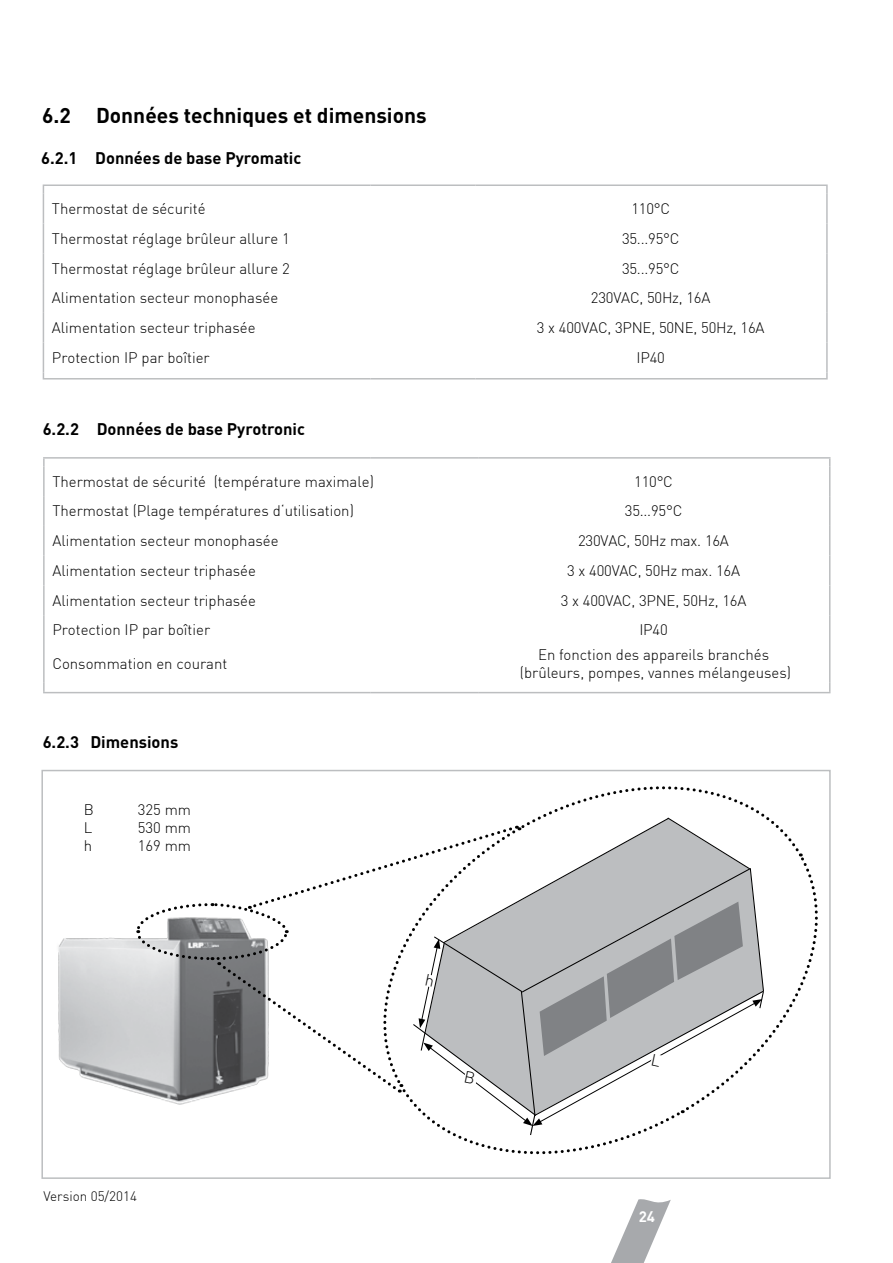
<style>
.page{position:relative;width:893px;height:1263px;background:#fff}
.page>*{position:absolute;margin:0;border:0;box-sizing:border-box;transform-origin:0 0}
.t1{font:700 21px "DIN";color:#000}
.t2{font:700 16.5px "DIN";color:#000}
.t3{font:300 15px/18px "DIN";color:#000;text-align:center}
.t4{font:700 15px "DIN";color:#fff}
.t5{font:300 13.5px "DIN";color:#000}
</style>
<div class="page">
<svg style="left:611px;top:1199px;width:60px;height:64px"></svg>
<hr style="left:43px;top:184px;width:327px;height:2px;background:#bcbec0">
<hr style="left:370px;top:184px;width:105px;height:2px;background:#bcbec0">
<hr style="left:475px;top:184px;width:353px;height:2px;background:#bcbec0">
<svg style="left:826px;top:186px;width:2px;height:8px"></svg>
<svg style="left:43px;top:186px;width:1px;height:37px"></svg>
<hr style="left:826px;top:194px;width:2px;height:29px;background:#bcbec0">
<hr style="left:43px;top:223px;width:1px;height:30px;background:#bcbec0">
<hr style="left:826px;top:223px;width:2px;height:30px;background:#bcbec0">
<hr style="left:43px;top:253px;width:1px;height:30px;background:#bcbec0">
<hr style="left:826px;top:253px;width:2px;height:30px;background:#bcbec0">
<hr style="left:43px;top:283px;width:1px;height:30px;background:#bcbec0">
<hr style="left:826px;top:283px;width:2px;height:30px;background:#bcbec0">
<hr style="left:43px;top:313px;width:1px;height:30px;background:#bcbec0">
<hr style="left:826px;top:313px;width:2px;height:30px;background:#bcbec0">
<hr style="left:826px;top:343px;width:2px;height:29px;background:#bcbec0">
<svg style="left:43px;top:343px;width:1px;height:35px"></svg>
<svg style="left:826px;top:372px;width:2px;height:6px"></svg>
<hr style="left:43px;top:378px;width:327px;height:1px;background:#bcbec0">
<hr style="left:370px;top:378px;width:105px;height:1px;background:#bcbec0">
<hr style="left:475px;top:378px;width:353px;height:1px;background:#bcbec0">
<hr style="left:43px;top:457px;width:328px;height:2px;background:#bcbec0">
<svg style="left:43px;top:459px;width:2px;height:7px"></svg>
<hr style="left:371px;top:457px;width:107px;height:2px;background:#bcbec0">
<hr style="left:478px;top:457px;width:352px;height:2px;background:#bcbec0">
<hr style="left:43px;top:466px;width:2px;height:30px;background:#bcbec0">
<hr style="left:829px;top:466px;width:1px;height:30px;background:#bcbec0">
<hr style="left:43px;top:496px;width:2px;height:30px;background:#bcbec0">
<hr style="left:829px;top:496px;width:1px;height:30px;background:#bcbec0">
<hr style="left:43px;top:526px;width:2px;height:30px;background:#bcbec0">
<hr style="left:829px;top:526px;width:1px;height:30px;background:#bcbec0">
<hr style="left:43px;top:556px;width:2px;height:29px;background:#bcbec0">
<svg style="left:829px;top:556px;width:1px;height:29px"></svg>
<hr style="left:43px;top:585px;width:2px;height:30px;background:#bcbec0">
<hr style="left:829px;top:585px;width:1px;height:30px;background:#bcbec0">
<hr style="left:43px;top:615px;width:2px;height:30px;background:#bcbec0">
<hr style="left:829px;top:615px;width:1px;height:30px;background:#bcbec0">
<hr style="left:43px;top:645px;width:2px;height:37px;background:#bcbec0">
<hr style="left:829px;top:645px;width:1px;height:37px;background:#bcbec0">
<svg style="left:43px;top:682px;width:2px;height:10px"></svg>
<hr style="left:43px;top:692px;width:328px;height:1px;background:#bcbec0">
<hr style="left:371px;top:692px;width:107px;height:1px;background:#bcbec0">
<hr style="left:478px;top:692px;width:352px;height:1px;background:#bcbec0">
<img style="left:58px;top:937px;width:76px;height:155px">
<svg style="left:134px;top:769px;width:697px;height:405px"></svg>
<h1 class="t1" style="left:42px;top:101px;width:386px">6.2 Données techniques et dimensions</h1>
<p class="t2" style="left:41px;top:147px;width:262px">6.2.1 Données de base Pyromatic</p>
<p class="t3" style="left:52px;top:199px;width:155px">Thermostat de sécurité</p>
<p class="t3" style="left:631px;top:199px;width:40px">110°C</p>
<p class="t3" style="left:52px;top:229px;width:239px">Thermostat réglage brûleur allure 1</p>
<p class="t3" style="left:622px;top:229px;width:59px">35...95°C</p>
<p class="t3" style="left:52px;top:259px;width:239px">Thermostat réglage brûleur allure 2</p>
<p class="t3" style="left:622px;top:259px;width:59px">35...95°C</p>
<p class="t3" style="left:52px;top:289px;width:228px">Alimentation secteur monophasée</p>
<p class="t3" style="left:591px;top:289px;width:121px">230VAC, 50Hz, 16A</p>
<p class="t3" style="left:52px;top:318px;width:205px">Alimentation secteur triphasée</p>
<p class="t3" style="left:537px;top:318px;width:229px">3 x 400VAC, 3PNE, 50NE, 50Hz, 16A</p>
<p class="t3" style="left:52px;top:348px;width:159px">Protection IP par boîtier</p>
<p class="t3" style="left:637px;top:348px;width:30px">IP40</p>
<p class="t2" style="left:43px;top:418px;width:264px">6.2.2 Données de base Pyrotronic</p>
<p class="t3" style="left:52px;top:472px;width:323px">Thermostat de sécurité (température maximale)</p>
<p class="t3" style="left:634px;top:472px;width:40px">110°C</p>
<p class="t3" style="left:52px;top:502px;width:303px">Thermostat (Plage températures d‘utilisation)</p>
<p class="t3" style="left:625px;top:502px;width:59px">35...95°C</p>
<p class="t3" style="left:52px;top:532px;width:228px">Alimentation secteur monophasée</p>
<p class="t3" style="left:578px;top:532px;width:152px">230VAC, 50Hz max. 16A</p>
<p class="t3" style="left:52px;top:561px;width:205px">Alimentation secteur triphasée</p>
<p class="t3" style="left:567px;top:561px;width:174px">3 x 400VAC, 50Hz max. 16A</p>
<p class="t3" style="left:52px;top:591px;width:205px">Alimentation secteur triphasée</p>
<p class="t3" style="left:561px;top:591px;width:187px">3 x 400VAC, 3PNE, 50Hz, 16A</p>
<p class="t3" style="left:52px;top:621px;width:159px">Protection IP par boîtier</p>
<p class="t3" style="left:639px;top:621px;width:30px">IP40</p>
<p class="t3" style="left:52px;top:654px;width:177px">Consommation en courant</p>
<p class="t3" style="left:520px;top:645px;width:273px">En fonction des appareils branchés (brûleurs, pompes, vannes mélangeuses)</p>
<p class="t2" style="left:43px;top:731px;width:137px">6.2.3 Dimensions</p>
<p class="t3" style="left:84px;top:800px;width:12px">B</p>
<p class="t3" style="left:138px;top:800px;width:55px">325 mm</p>
<p class="t3" style="left:84px;top:818px;width:10px">L</p>
<p class="t3" style="left:138px;top:818px;width:55px">530 mm</p>
<p class="t3" style="left:84px;top:836px;width:10px">h</p>
<p class="t3" style="left:138px;top:836px;width:55px">169 mm</p>
<p class="t5" style="left:44px;top:1188px;width:95px">Version 05/2014</p>
<p class="t4" style="left:639px;top:1207px;width:18px">24</p>
</div>
